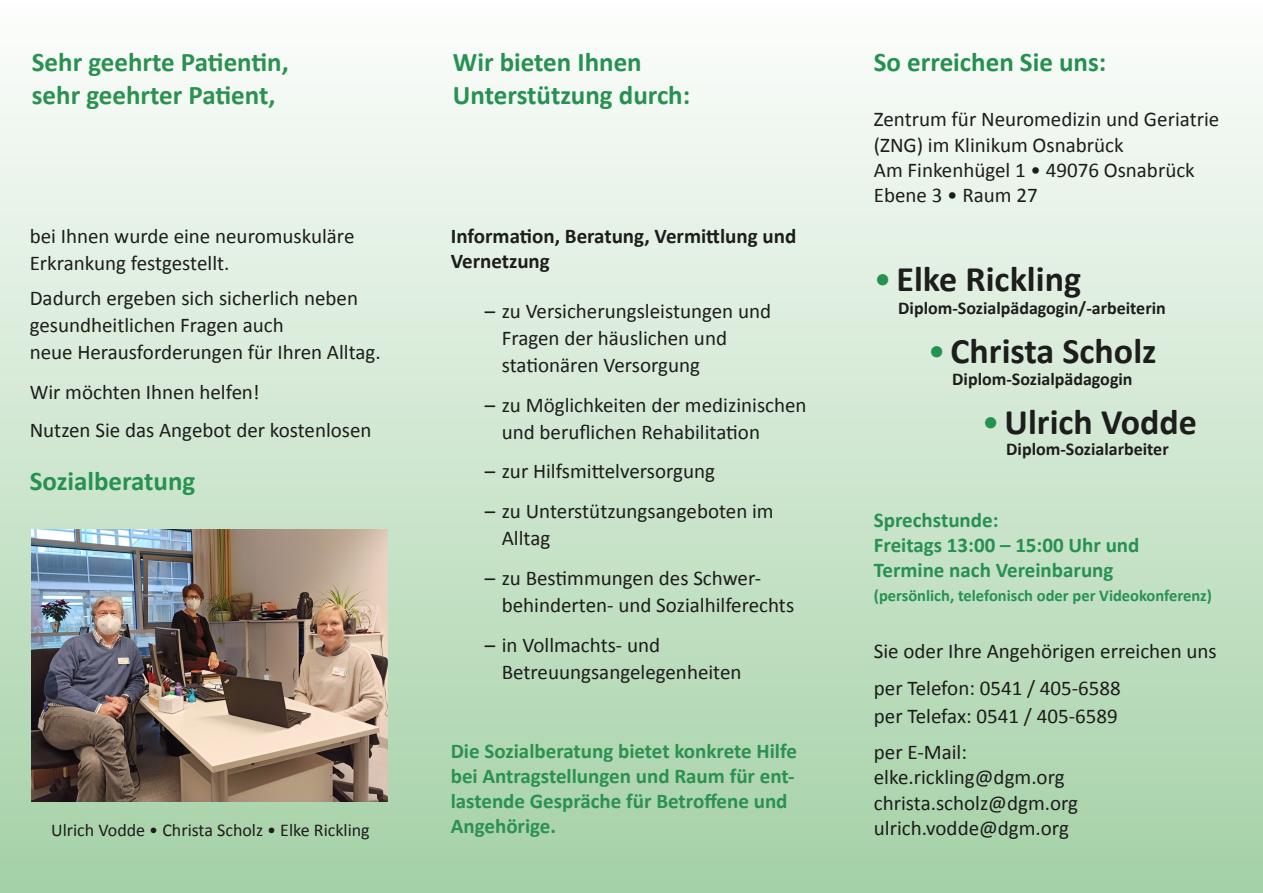
<style>
.page{position:relative;width:1263px;height:893px;background:#fff}
.page>*{position:absolute;margin:0;border:0;box-sizing:border-box;transform-origin:0 0}
.t1{font:700 36px "Calibri";color:#1d1d1b}
.t2{font:700 27px "Calibri";color:#279151}
.t3{font:700 27px "Calibri";color:#2b9150}
.t4{font:700 27px "Calibri";color:#26904e}
.t5{font:21px/27px "Calibri";color:#1d1d1b}
.t6{font:700 21px/25.2px "Calibri";color:#2b9150}
.t7{font:700 21px "Calibri";color:#279151}
.t8{font:700 21px/25.2px "Calibri";color:#1d1d1b}
.t9{font:700 18px "Calibri";color:#1d1d1b}
.t10{font:18px "Calibri";color:#1d1d1b}
.t11{font:700 16.5px "Calibri";color:#279151}
.s1{font-weight:400;color:#279151}
</style>
<div class="page">
<div style="left:0;top:0;width:1263px;height:893px;background:linear-gradient(to bottom,#fdfefd,#a4d1a6)"></div>
<img style="left:32px;top:529px;width:356px;height:272px">
<p class="t3" style="left:32px;top:43px;width:258px">Sehr geehrte Patientin,</p>
<p class="t4" style="left:874px;top:43px;width:234px">So erreichen Sie uns:</p>
<p class="t3" style="left:32px;top:76px;width:245px">sehr geehrter Patient,</p>
<p class="t2" style="left:453px;top:43px;width:190px">Wir bieten Ihnen</p>
<p class="t2" style="left:453px;top:76px;width:239px">Unterstützung durch:</p>
<p class="t5" style="left:874px;top:106px;width:347px;line-height:25.2px">Zentrum für Neuromedizin und Geriatrie (ZNG) im Klinikum Osnabrück</p>
<p class="t5" style="left:874px;top:156px;width:322px">Am Finkenhügel 1 • 49076 Osnabrück</p>
<p class="t5" style="left:874px;top:181px;width:165px">Ebene 3 • Raum 27</p>
<p class="t8" style="left:451px;top:223px;width:347px">Information, Beratung, Vermittlung und<br>Vernetzung</p>
<p class="t5" style="left:502px;top:297px;width:271px;text-indent:-17px">– zu Versicherungsleistungen und<br>Fragen der häuslichen und stationären Versorgung</p>
<p class="t5" style="left:502px;top:391px;width:306px;text-indent:-17px">– zu Möglichkeiten der medizinischen und beruflichen Rehabilitation</p>
<p class="t5" style="left:485px;top:457px;width:232px">– zur Hilfsmittelversorgung</p>
<p class="t5" style="left:502px;top:497px;width:273px;text-indent:-17px">– zu Unterstützungsangeboten im<br>Alltag</p>
<p class="t5" style="left:502px;top:564px;width:294px;text-indent:-17px">– zu Bestimmungen des Schwer&shy;behinderten- und Sozialhilferechts</p>
<p class="t5" style="left:502px;top:631px;width:241px;text-indent:-17px">– in Vollmachts- und<br>Betreuungsangelegenheiten</p>
<p class="t5" style="left:30px;top:222px;width:326px">bei Ihnen wurde eine neuromuskuläre<br>Erkrankung festgestellt.</p>
<p class="t5" style="left:30px;top:284px;width:330px">Dadurch ergeben sich sicherlich neben</p>
<p class="t5" style="left:30px;top:311px;width:256px">gesundheitlichen Fragen auch</p>
<p class="t5" style="left:30px;top:338px;width:353px">neue Herausforderungen für Ihren Alltag.</p>
<p class="t5" style="left:30px;top:378px;width:232px">Wir möchten Ihnen helfen!</p>
<p class="t5" style="left:30px;top:416px;width:343px">Nutzen Sie das Angebot der kostenlosen</p>
<p class="t2" style="left:30px;top:462px;width:167px">Sozialberatung</p>
<p class="t1" style="left:874px;top:253px;width:209px"><span class="s1">•</span> Elke Rickling</p>
<p class="t9" style="left:898px;top:295px;width:269px">Diplom-Sozialpädagogin/-arbeiterin</p>
<p class="t1" style="left:928px;top:326px;width:230px"><span class="s1">•</span>Christa Scholz</p>
<p class="t9" style="left:952px;top:366px;width:182px">Diplom-Sozialpädagogin</p>
<p class="t1" style="left:982px;top:396px;width:216px"><span class="s1">•</span>Ulrich Vodde</p>
<p class="t9" style="left:1006px;top:437px;width:164px">Diplom-Sozialarbeiter</p>
<p class="t7" style="left:874px;top:505px;width:126px">Sprechstunde:</p>
<p class="t7" style="left:874px;top:530px;width:267px">Freitags 13:00 – 15:00 Uhr und</p>
<p class="t7" style="left:874px;top:555px;width:241px">Termine nach Vereinbarung</p>
<p class="t11" style="left:874px;top:584px;width:340px">(persönlich, telefonisch oder per Videokonferenz)</p>
<p class="t5" style="left:874px;top:637px;width:344px">Sie oder Ihre Angehörigen erreichen uns</p>
<p class="t5" style="left:874px;top:674px;width:249px">per Telefon: 0541 / 405-6588</p>
<p class="t5" style="left:874px;top:702px;width:245px">per Telefax: 0541 / 405-6589</p>
<p class="t5" style="left:874px;top:738px;width:95px">per E-Mail:</p>
<p class="t5" style="left:874px;top:763px;width:192px">elke.rickling@dgm.org</p>
<p class="t5" style="left:874px;top:788px;width:206px">christa.scholz@dgm.org</p>
<p class="t6" style="left:451px;top:737px;width:348px">Die Sozialberatung bietet konkrete Hilfe bei Antragstellungen und Raum für ent&shy;lastende Gespräche für Betroffene und Angehörige.</p>
<p class="t10" style="left:51px;top:818px;width:320px">Ulrich Vodde • Christa Scholz • Elke Rickling</p>
<p class="t5" style="left:874px;top:814px;width:197px">ulrich.vodde@dgm.org</p>
</div>
